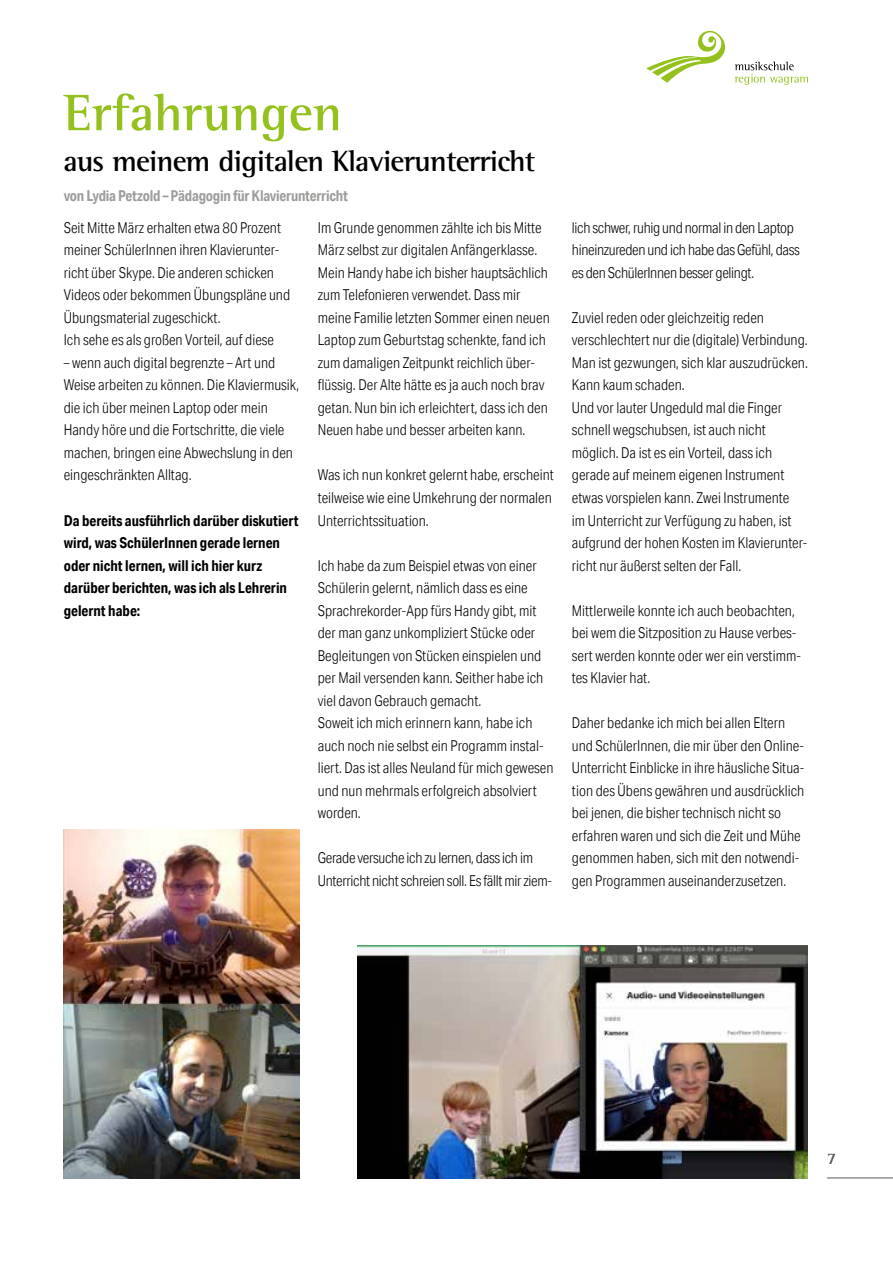
<style>
.page{position:relative;width:893px;height:1263px;background:#fff}
.page>*{position:absolute;margin:0;border:0;box-sizing:border-box;transform-origin:0 0}
.t1{font:700 52.5px "Rotis Semi Serif";color:#95c11f}
.t2{font:700 30px "Rotis Semi Serif";letter-spacing:-.025em;color:#000}
.t3{font:700 16.5px "Rotis Semi Serif";color:#575756}
.t4{font:300 15px/22.5px "Aktiv Grotesk Cd";color:#000}
.t5{font:300 15px/22.5px "Aktiv Grotesk Cd";letter-spacing:-.02em;color:#000}
.t6{font:700 15px/22.5px "Aktiv Grotesk Cd";color:#000}
.t7{font:700 15px "Aktiv Grotesk Cd";letter-spacing:-.015em;color:#9d9d9c}
</style>
<div class="page">
<svg style="left:646px;top:31px;width:80px;height:52px"></svg>
<svg style="left:735px;top:62px;width:73px;height:23px"></svg>
<img style="left:358px;top:945px;width:450px;height:233px">
<img style="left:64px;top:829px;width:236px;height:349px">
<hr style="left:827px;top:1177px;width:66px;height:1px;background:#575756">
<h1 class="t1" style="left:64px;top:81px;width:280px">Erfahrungen</h1>
<h2 class="t2" style="left:64px;top:143px;width:473px">aus meinem digitalen Klavierunterricht</h2>
<p class="t7" style="left:64px;top:187px;width:286px">von Lydia Petzold – Pädagogin für Klavierunterricht</p>
<p class="t4" style="left:64px;top:216px;width:228px">Seit Mitte März erhalten etwa 80 Prozent meiner SchülerInnen ihren Klavierunter&shy;richt über Skype. Die anderen schicken Videos oder bekommen Übungspläne und Übungsmaterial zugeschickt.<br>Ich sehe es als großen Vorteil, auf diese</p>
<p class="t4" style="left:64px;top:351px;width:237px">– wenn auch digital begrenzte – Art und Weise arbeiten zu können. Die Klaviermusik, die ich über meinen Laptop oder mein Handy höre und die Fortschritte, die viele machen, bringen eine Abwechslung in den eingeschränkten Alltag.</p>
<p class="t6" style="left:64px;top:509px;width:236px">Da bereits ausführlich darüber diskutiert wird, was SchülerInnen gerade lernen oder nicht lernen, will ich hier kurz darüber berichten, was ich als Lehrerin gelernt habe:</p>
<p class="t4" style="left:318px;top:216px;width:233px">Im Grunde genommen zählte ich bis Mitte März selbst zur digitalen Anfängerklasse.<br>Mein Handy habe ich bisher hauptsächlich zum Telefonieren verwendet. Dass mir meine Familie letzten Sommer einen neuen Laptop zum Geburtstag schenkte, fand ich zum damaligen Zeitpunkt reichlich über&shy;flüssig. Der Alte hätte es ja auch noch brav getan. Nun bin ich erleichtert, dass ich den Neuen habe und besser arbeiten kann.</p>
<p class="t4" style="left:318px;top:464px;width:237px">Was ich nun konkret gelernt habe, erscheint teilweise wie eine Umkehrung der normalen<br>Unterrichtssituation.</p>
<p class="t4" style="left:318px;top:554px;width:237px">Ich habe da zum Beispiel etwas von einer Schülerin gelernt, nämlich dass es eine Sprachrekorder-App fürs Handy gibt, mit der man ganz unkompliziert Stücke oder Begleitungen von Stücken einspielen und per Mail versenden kann. Seither habe ich viel davon Gebrauch gemacht.<br>Soweit ich mich erinnern kann, habe ich auch noch nie selbst ein Programm instal&shy;liert. Das ist alles Neuland für mich gewesen und nun mehrmals erfolgreich absolviert worden.</p>
<p class="t5" style="left:318px;top:846px;width:236px">Gerade versuche ich zu lernen, dass ich im<br>Unterricht nicht schreien soll. Es fällt mir ziem-</p>
<p class="t5" style="left:572px;top:216px;width:230px">lich schwer, ruhig und normal in den Laptop hineinzureden und ich habe das Gefühl, dass es den SchülerInnen besser gelingt.</p>
<p class="t4" style="left:572px;top:306px;width:238px">Zuviel reden oder gleichzeitig reden verschlechtert nur die (digitale) Verbindung.<br>Man ist gezwungen, sich klar auszudrücken.<br>Kann kaum schaden.<br>Und vor lauter Ungeduld mal die Finger schnell wegschubsen, ist auch nicht möglich. Da ist es ein Vorteil, dass ich gerade auf meinem eigenen Instrument etwas vorspielen kann. Zwei Instrumente<br>im Unterricht zur Verfügung zu haben, ist aufgrund der hohen Kosten im Klavierunter&shy;richt nur äußerst selten der Fall.</p>
<p class="t4" style="left:572px;top:599px;width:231px">Mittlerweile konnte ich auch beobachten, bei wem die Sitzposition zu Hause verbes&shy;sert werden konnte oder wer ein verstimm&shy;tes Klavier hat.</p>
<p class="t4" style="left:572px;top:711px;width:234px">Daher bedanke ich mich bei allen Eltern und SchülerInnen, die mir über den Online-Unterricht Einblicke in ihre häusliche Situa&shy;tion des Übens gewähren und ausdrücklich bei jenen, die bisher technisch nicht so erfahren waren und sich die Zeit und Mühe genommen haben, sich mit den notwendi&shy;gen Programmen auseinanderzusetzen.</p>
<p class="t3" style="left:827px;top:1148px;width:11px">7</p>
</div>
